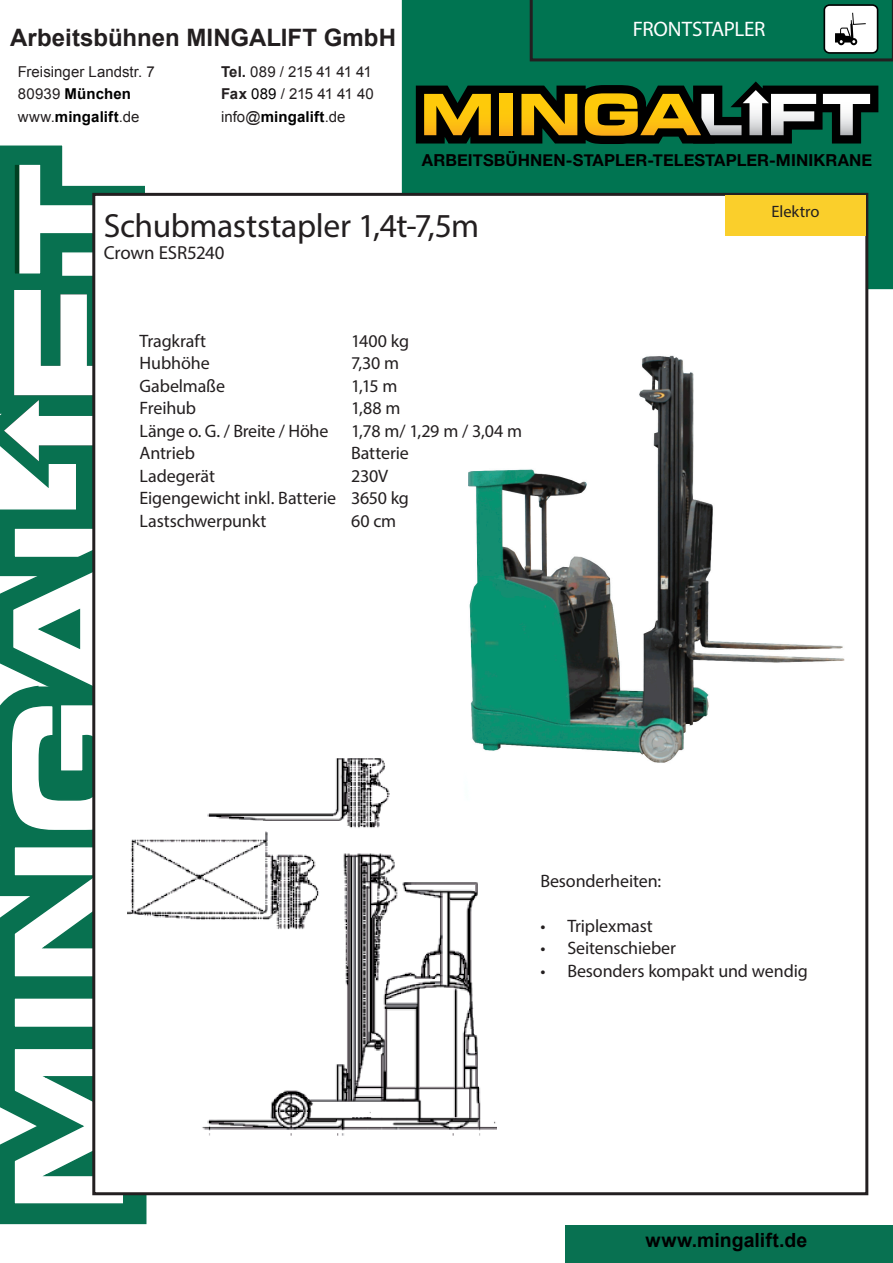
<style>
.page{position:relative;width:893px;height:1263px;background:#fff}
.page>*{position:absolute;margin:0;border:0;box-sizing:border-box;transform-origin:0 0}
.t1{font:33.6px "Myriad Pro";letter-spacing:-.01em;color:#231f20}
.t2{font:700 24px "Arial";color:#231f20}
.t3{font:21px "Myriad Pro";letter-spacing:-.015em;color:#fff}
.t4{font:700 19.5px "Arial";letter-spacing:.005em;color:#000}
.t5{font:18.9px "Myriad Pro";letter-spacing:-.015em;color:#231f20}
.t6{font:18px "Myriad Pro";letter-spacing:-.005em;color:#231f20}
.t7{font:700 16.5px "Helvetica Neue";letter-spacing:.005em;color:#000}
.t8{font:16.5px "Myriad Pro";letter-spacing:-.005em;color:#231f20}
.t9{font:15px/22.5px "Arial";letter-spacing:-.03em;color:#231f20}
.t10{font:15px/22.5px "Arial";color:#231f20}
.s1{font-weight:700}
.s2{color:#000}
.s3{font-weight:700;color:#000}
</style>
<div class="page">
<div style="left:402px;top:0;width:491px;height:289px;background:#007451"></div>
<svg style="left:0;top:145px;width:147px;height:378px"></svg>
<svg style="left:13px;top:163px;width:112px;height:113px"></svg>
<svg style="left:0;top:523px;width:149px;height:702px;background:#1b7b5d"></svg>
<svg style="left:13px;top:1047px;width:112px;height:158px"></svg>
<div style="left:14px;top:998px;width:110px;height:29px;background:#fff"></div>
<div style="left:13px;top:997px;width:112px;height:31px;border:2px solid #087150"></div>
<svg style="left:13px;top:845px;width:79px;height:133px"></svg>
<svg style="left:4px;top:290px;width:88px;height:542px"></svg>
<div style="left:92px;top:193px;width:776px;height:1002px;background:#fff;border:3px solid #231f20"></div>
<div style="left:565px;top:1225px;width:328px;height:38px;background:#087151"></div>
<div style="left:725px;top:196px;width:140px;height:40px;background:#facf2b"></div>
<svg style="left:416px;top:81px;width:462px;height:63px;background:#545b2d"></svg>
<svg style="left:530px;top:0;width:363px;height:61px;background:#1a795d"></svg>
<img style="left:127px;top:758px;width:369px;height:378px">
<img style="left:468px;top:355px;width:377px;height:424px">
<h2 class="t2" style="left:10px;top:22px;width:387px">Arbeitsbühnen MINGALIFT GmbH</h2>
<p class="t9" style="left:221px;top:60px;width:154px"><span class="s1">Tel.</span> 089 / 215 41 41 41<br><span class="s1">Fax</span> <span class="s2">089</span> / 215 41 41 40 info@<span class="s3">mingalift</span>.de</p>
<p class="t10" style="left:18px;top:60px;width:138px">Freisinger Landstr. 7<br>80939 <span class="s3">München </span>www.<span class="s3">mingalift</span>.de</p>
<p class="t3" style="left:633px;top:16px;width:134px">FRONTSTAPLER</p>
<p class="t7" style="left:422px;top:147px;width:452px">ARBEITSBÜHNEN-STAPLER-TELESTAPLER-MINIKRANE</p>
<p class="t1" style="left:104px;top:205px;width:377px">Schubmaststapler 1,4t-7,5m</p>
<p class="t5" style="left:104px;top:241px;width:122px">Crown ESR5240</p>
<p class="t6" style="left:140px;top:329px;width:68px">Tragkraft</p>
<p class="t6" style="left:140px;top:352px;width:72px">Hubhöhe</p>
<p class="t6" style="left:140px;top:374px;width:87px">Gabelmaße</p>
<p class="t6" style="left:140px;top:397px;width:58px">Freihub</p>
<p class="t6" style="left:140px;top:419px;width:190px">Länge o. G. / Breite / Höhe</p>
<p class="t6" style="left:140px;top:442px;width:57px">Antrieb</p>
<p class="t6" style="left:140px;top:464px;width:77px">Ladegerät</p>
<p class="t6" style="left:140px;top:487px;width:198px">Eigengewicht inkl. Batterie</p>
<p class="t6" style="left:140px;top:509px;width:128px">Lastschwerpunkt</p>
<p class="t6" style="left:351px;top:329px;width:59px">1400 kg</p>
<p class="t6" style="left:351px;top:352px;width:50px">7,30 m</p>
<p class="t6" style="left:351px;top:374px;width:48px">1,15 m</p>
<p class="t6" style="left:351px;top:397px;width:51px">1,88 m</p>
<p class="t6" style="left:351px;top:419px;width:173px">1,78 m/ 1,29 m / 3,04 m</p>
<p class="t6" style="left:351px;top:442px;width:59px">Batterie</p>
<p class="t6" style="left:351px;top:464px;width:38px">230V</p>
<p class="t6" style="left:351px;top:487px;width:59px">3650 kg</p>
<p class="t6" style="left:351px;top:509px;width:47px">60 cm</p>
<p class="t8" style="left:771px;top:202px;width:49px">Elektro</p>
<p class="t6" style="left:540px;top:869px;width:122px">Besonderheiten:</p>
<p class="t6" style="left:540px;top:914px;width:114px">• Triplexmast</p>
<p class="t6" style="left:540px;top:937px;width:137px">• Seitenschieber</p>
<p class="t6" style="left:540px;top:959px;width:269px">• Besonders kompakt und wendig</p>
<p class="t4" style="left:646px;top:1227px;width:163px">www.mingalift.de</p>
</div>
